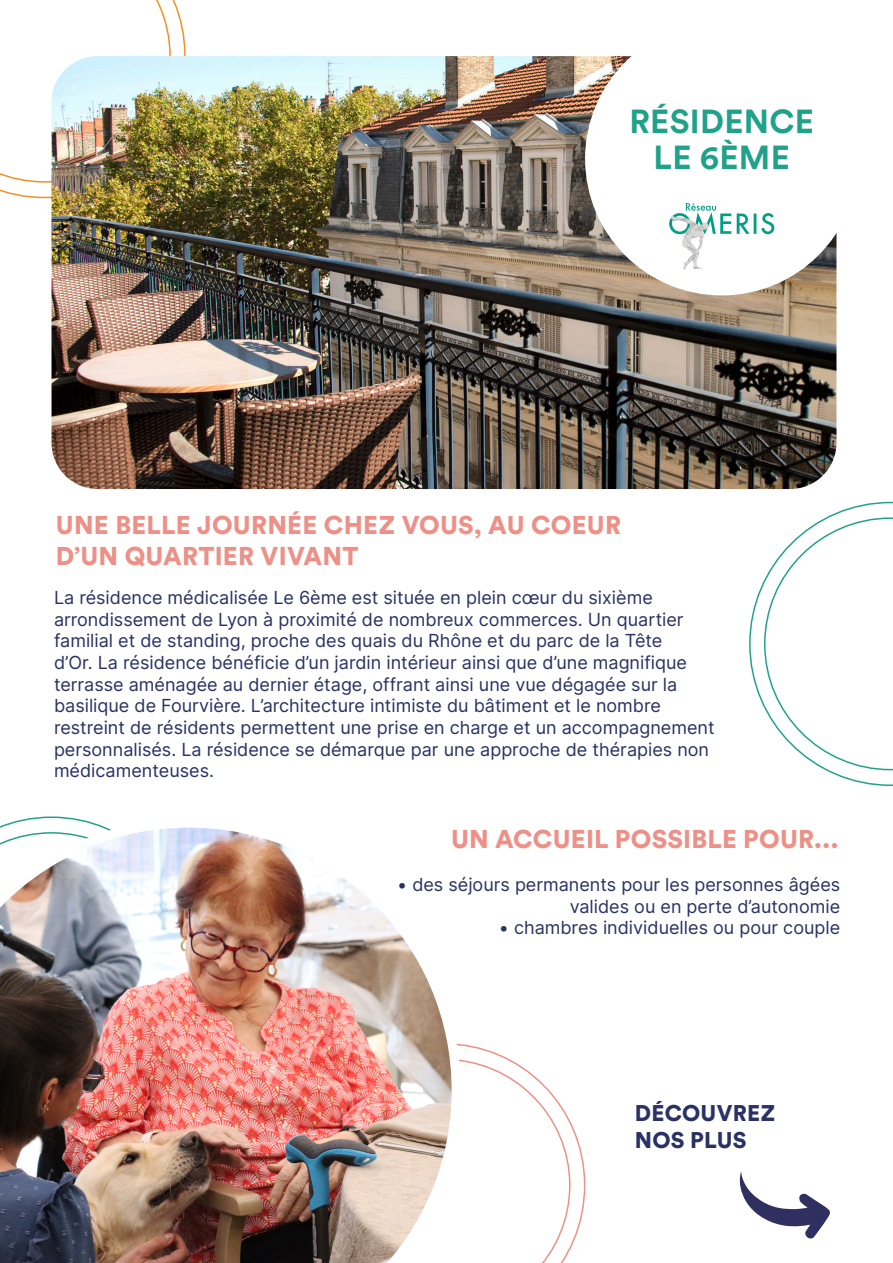
<style>
.page{position:relative;width:893px;height:1263px;background:#fff}
.page>*{position:absolute;margin:0;border:0;box-sizing:border-box;transform-origin:0 0}
.TITRE_RESIDENCE{font:700 33px/36px "Circular Std";letter-spacing:.01em;color:#20a28a;text-align:center}
.TITRE_ROSE_1{font:900 25.5px/30.6px "Circular Std";letter-spacing:.01em;color:#ed9087}
.t1{font:900 22.5px/27px "Circular Std";letter-spacing:.01em;color:#2a3164}
.texte_courant_recto{font:18px/21.6px "Inter";color:#2a3164}
</style>
<div class="page">
<svg style="left:0;top:0;width:186px;height:198px"></svg>
<svg style="left:461px;top:1044px;width:124px;height:206px"></svg>
<svg style="left:461px;top:1059px;width:109px;height:204px"></svg>
<svg style="left:749px;top:502px;width:144px;height:284px"></svg>
<svg style="left:740px;top:1172px;width:90px;height:66px"></svg>
<img style="left:52px;top:56px;width:784px;height:433px">
<div style="left:585px;top:22px;width:273px;height:273px;background:#fff;border-radius:50%"></div>
<hr style="left:754px;top:213px;width:2px;height:21px;background:#009e87">
<svg style="left:756px;top:213px;width:18px;height:22px"></svg>
<svg style="left:669px;top:203px;width:80px;height:67px"></svg>
<img style="left:0;top:819px;width:461px;height:444px">
<p class="TITRE_RESIDENCE" style="left:629px;top:103px;width:186px">RÉSIDENCE<br>LE 6ÈME</p>
<p class="TITRE_ROSE_1" style="left:56px;top:509px;width:567px">UNE BELLE JOURNÉE CHEZ VOUS, AU COEUR<br>D’UN QUARTIER VIVANT</p>
<p class="texte_courant_recto" style="left:54px;top:586px;width:662px">La résidence médicalisée Le 6ème est située en plein cœur du sixième arrondissement de Lyon à proximité de nombreux commerces. Un quartier familial et de standing, proche des quais du Rhône et du parc de la Tête<br>d’Or. La résidence bénéficie d’un jardin intérieur ainsi que d’une magnifique terrasse aménagée au dernier étage, offrant ainsi une vue dégagée sur la basilique de Fourvière. L’architecture intimiste du bâtiment et le nombre restreint de résidents permettent une prise en charge et un accompagnement personnalisés. La résidence se démarque par une approche de thérapies non médicamenteuses.</p>
<p class="TITRE_ROSE_1" style="left:451px;top:823px;width:389px">UN ACCUEIL POSSIBLE POUR...</p>
<p class="texte_courant_recto" style="left:397px;top:873px;width:445px;text-align:right">• des séjours permanents pour les personnes âgées valides ou en perte d’autonomie</p>
<p class="texte_courant_recto" style="left:499px;top:916px;width:343px">• chambres individuelles ou pour couple</p>
<p class="t1" style="left:635px;top:1099px;width:142px">DÉCOUVREZ<br>NOS PLUS</p>
</div>
